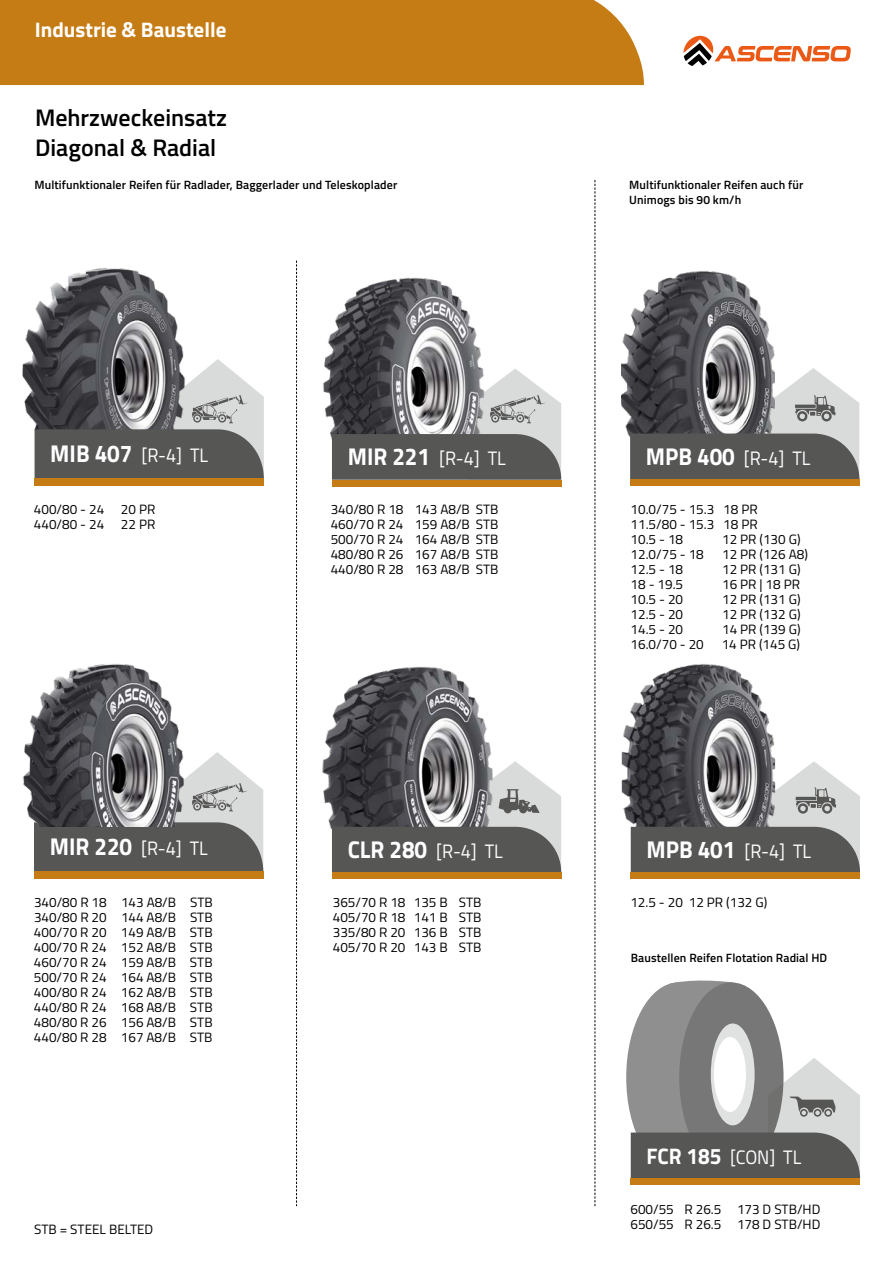
<style>
.page{position:relative;width:893px;height:1263px;background:#fff}
.page>*{position:absolute;margin:0;border:0;box-sizing:border-box;transform-origin:0 0}
.t1{font:600 24px/30px "Titillium";color:#000}
.t2{font:700 21px "Titillium";color:#fff}
.t3{font:19.5px "Titillium";color:#fff;scale:.93 1}
.t4{font:13.5px/15px "Titillium";color:#000;text-align:justify}
.t5{font:600 12px/15px "Titillium";letter-spacing:.01em;color:#000}
.s1{font-weight:700;font-size:24.3px}
.s2{font-weight:700;font-size:22.5px}
</style>
<div class="page">
<svg style="left:595px;top:180px;width:1px;height:1026px"></svg>
<div style="left:0;top:0;width:644px;height:85px;background:#c67c14"></div>
<svg style="left:296px;top:261px;width:1px;height:945px"></svg>
<svg style="left:683px;top:36px;width:168px;height:30px"></svg>
<img style="left:622px;top:664px;width:153px;height:175px">
<div style="left:34px;top:872px;width:229px;height:7px;background:#c67c14"></div>
<img style="left:621px;top:271px;width:153px;height:166px">
<img style="left:22px;top:268px;width:162px;height:161px">
<div style="left:35px;top:479px;width:229px;height:7px;background:#c67c14"></div>
<img style="left:23px;top:664px;width:160px;height:157px">
<img style="left:322px;top:666px;width:170px;height:162px">
<img style="left:323px;top:277px;width:158px;height:162px">
<div style="left:630px;top:479px;width:229px;height:7px;background:#c67c14"></div>
<div style="left:631px;top:872px;width:229px;height:7px;background:#c67c14"></div>
<div style="left:332px;top:480px;width:229px;height:6px;background:#c67c14"></div>
<svg style="left:35px;top:359px;width:229px;height:120px;background:#777676"></svg>
<svg style="left:34px;top:752px;width:229px;height:120px;background:#7a797a"></svg>
<svg style="left:332px;top:368px;width:229px;height:112px;background:#7c7b7c"></svg>
<svg style="left:630px;top:368px;width:229px;height:111px;background:#787879"></svg>
<svg style="left:631px;top:761px;width:229px;height:111px;background:#797879"></svg>
<svg style="left:332px;top:761px;width:229px;height:111px;background:#737374"></svg>
<div style="left:332px;top:872px;width:229px;height:7px;background:#c67c14"></div>
<svg style="left:679px;top:980px;width:49px;height:2px"></svg>
<div style="left:679px;top:982px;width:51px;height:190px;background:#8f8f8f"></div>
<div style="left:626px;top:982px;width:104px;height:190px;background:#8f8f8f;border-radius:50%"></div>
<div style="left:679px;top:982px;width:104px;height:190px;background:#777;border-radius:50%"></div>
<svg style="left:711px;top:1023px;width:44px;height:102px"></svg>
<div style="left:714px;top:1037px;width:32px;height:75px;background:#fff;border-radius:50%"></div>
<svg style="left:631px;top:1058px;width:229px;height:120px"></svg>
<div style="left:631px;top:1178px;width:229px;height:7px;background:#c67c14"></div>
<h2 class="t2" style="left:35px;top:14px;width:193px">Industrie &amp; Baustelle</h2>
<h1 class="t1" style="left:35px;top:101px;width:194px">Mehrzweckeinsatz<br>Diagonal &amp; Radial</h1>
<p class="t5" style="left:34px;top:176px;width:364px">Multifunktionaler Reifen für Radlader, Baggerlader und Teleskoplader</p>
<p class="t5" style="left:629px;top:176px;width:176px">Multifunktionaler Reifen auch für<br>Unimogs bis 90 km/h</p>
<h3 class="t3" style="left:50px;top:441px;width:171px"><span class="s1">MIB 407</span> [R-4] TL</h3>
<h3 class="t3" style="left:348px;top:444px;width:171px"><span class="s1">MIR 221</span> [R-4] TL</h3>
<h3 class="t3" style="left:646px;top:444px;width:179px"><span class="s1">MPB 400</span> [R-4] TL</h3>
<p class="t4" style="left:34px;top:501px;width:123px">400/80 - 24 20 PR<br>440/80 - 24 22 PR</p>
<p class="t4" style="left:331px;top:501px;width:169px">340/80 R 18 143 A8/B STB 460/70 R 24 159 A8/B STB 500/70 R 24 164 A8/B STB 480/80 R 26 167 A8/B STB 440/80 R 28 163 A8/B STB</p>
<p class="t4" style="left:631px;top:501px;width:129px">10.0/75 - 15.3 18 PR 11.5/80 - 15.3 18 PR 10.5 - 18</p>
<p class="t4" style="left:722px;top:531px;width:80px">12 PR (130 G)</p>
<p class="t4" style="left:631px;top:546px;width:75px">12.0/75 - 18</p>
<p class="t4" style="left:722px;top:546px;width:87px">12 PR (126 A8)</p>
<p class="t4" style="left:631px;top:561px;width:54px">12.5 - 18</p>
<p class="t4" style="left:722px;top:561px;width:80px">12 PR (131 G)</p>
<p class="t4" style="left:631px;top:576px;width:54px">18 - 19.5</p>
<p class="t4" style="left:722px;top:576px;width:79px">16 PR | 18 PR</p>
<p class="t4" style="left:631px;top:591px;width:54px">10.5 - 20</p>
<p class="t4" style="left:722px;top:591px;width:80px">12 PR (131 G)</p>
<p class="t4" style="left:631px;top:606px;width:54px">12.5 - 20</p>
<p class="t4" style="left:722px;top:606px;width:80px">12 PR (132 G)</p>
<p class="t4" style="left:631px;top:621px;width:54px">14.5 - 20</p>
<p class="t4" style="left:722px;top:621px;width:80px">14 PR (139 G)</p>
<p class="t4" style="left:631px;top:636px;width:75px">16.0/70 - 20</p>
<p class="t4" style="left:722px;top:636px;width:80px">14 PR (145 G)</p>
<h3 class="t3" style="left:50px;top:834px;width:171px"><span class="s1">MIR 220</span> [R-4] TL</h3>
<p class="t4" style="left:34px;top:894px;width:180px">340/80 R 18 143 A8/B STB 340/80 R 20 144 A8/B STB 400/70 R 20 149 A8/B STB 400/70 R 24 152 A8/B STB 460/70 R 24 159 A8/B STB 500/70 R 24 164 A8/B STB 400/80 R 24 162 A8/B STB 440/80 R 24 168 A8/B STB 480/80 R 26 156 A8/B STB 440/80 R 28 167 A8/B STB</p>
<h3 class="t3" style="left:348px;top:837px;width:168px"><span class="s1">CLR 280</span> [R-4] TL</h3>
<p class="t4" style="left:333px;top:894px;width:150px">365/70 R 18 135 B STB 405/70 R 18 141 B STB 335/80 R 20 136 B STB 405/70 R 20 143 B STB</p>
<h3 class="t3" style="left:646px;top:837px;width:179px"><span class="s1">MPB 401</span> [R-4] TL</h3>
<p class="t4" style="left:630px;top:894px;width:138px">12.5 - 20 12 PR (132 G)</p>
<p class="t5" style="left:631px;top:949px;width:198px">Baustellen Reifen Flotation Radial HD</p>
<h3 class="t3" style="left:646px;top:1143px;width:168px"><span class="s2">FCR 185</span> [CON] TL</h3>
<p class="t4" style="left:34px;top:1221px;width:121px">STB = STEEL BELTED</p>
<p class="t4" style="left:630px;top:1201px;width:191px">600/55 R 26.5 173 D STB/HD<br>650/55 R 26.5 178 D STB/HD</p>
</div>
